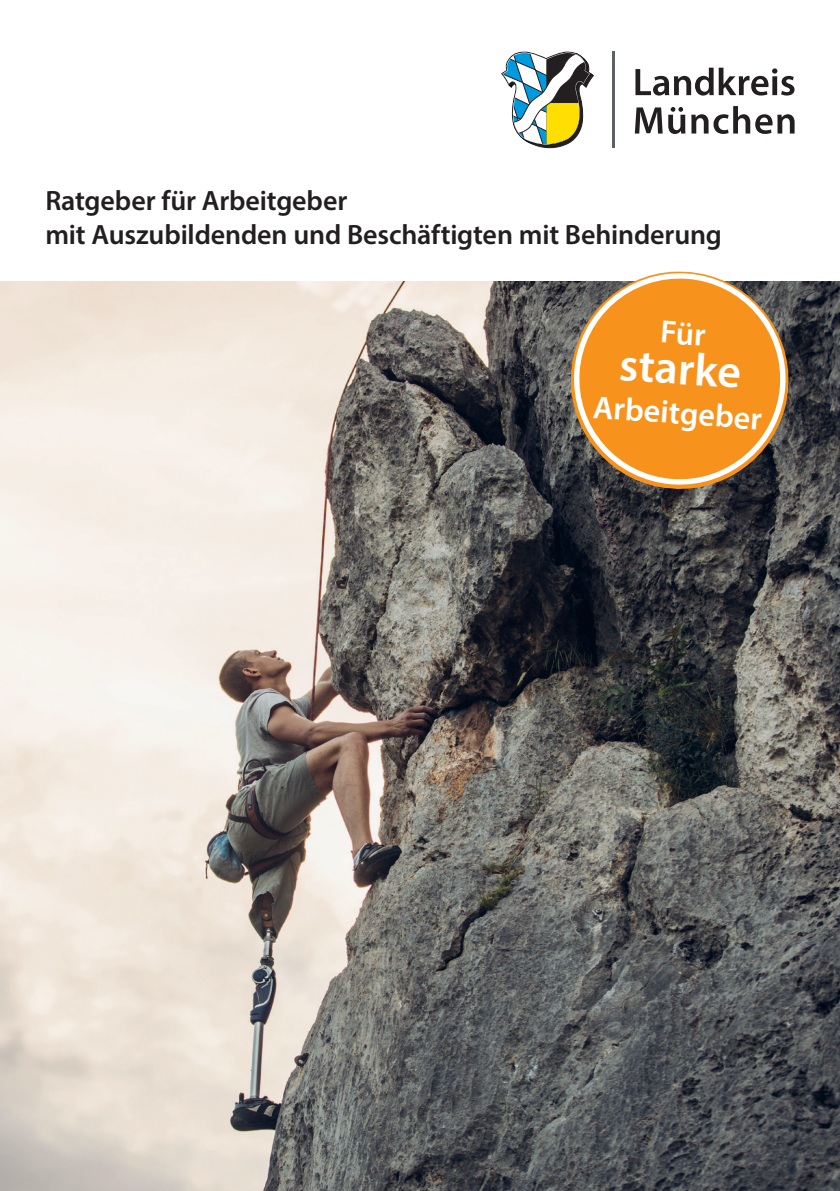
<style>
.page{position:relative;width:840px;height:1191px;background:#fff}
.page>*{position:absolute;margin:0;border:0;box-sizing:border-box;transform-origin:0 0}
.t1{font:600 46px "Myriad Pro";color:#fff}
.t2{font:600 32.2px "Myriad Pro";color:#fff}
.t3{font:600 28px/33.6px "Myriad Pro";letter-spacing:-.005em;color:#231f20}
</style>
<div class="page">
<svg style="left:501px;top:52px;width:92px;height:96px"></svg>
<svg style="left:634px;top:107px;width:28px;height:27px"></svg>
<svg style="left:668px;top:107px;width:17px;height:27px"></svg>
<svg style="left:691px;top:106px;width:103px;height:28px"></svg>
<svg style="left:635px;top:68px;width:159px;height:28px"></svg>
<hr style="left:611px;top:51px;width:3px;height:97px;background:#5d6067">
<img style="left:0;top:282px;width:839px;height:909px">
<svg style="left:566px;top:271px;width:226px;height:222px;background:#5d5956"></svg>
<svg style="left:572px;top:272px;width:215px;height:213px;background:#da923d"></svg>
<svg style="left:661px;top:321px;width:44px;height:24px"></svg>
<p class="t3" style="left:45px;top:183px;width:677px">Ratgeber für Arbeitgeber<br>mit Auszubildenden und Beschäftigten mit Behinderung</p>
<h1 class="t1" style="left:621px;top:335px;width:123px;rotate:4deg">starke</h1>
<p class="t2" style="left:594px;top:386px;width:170px;rotate:4deg">Arbeitgeber</p>
</div>
